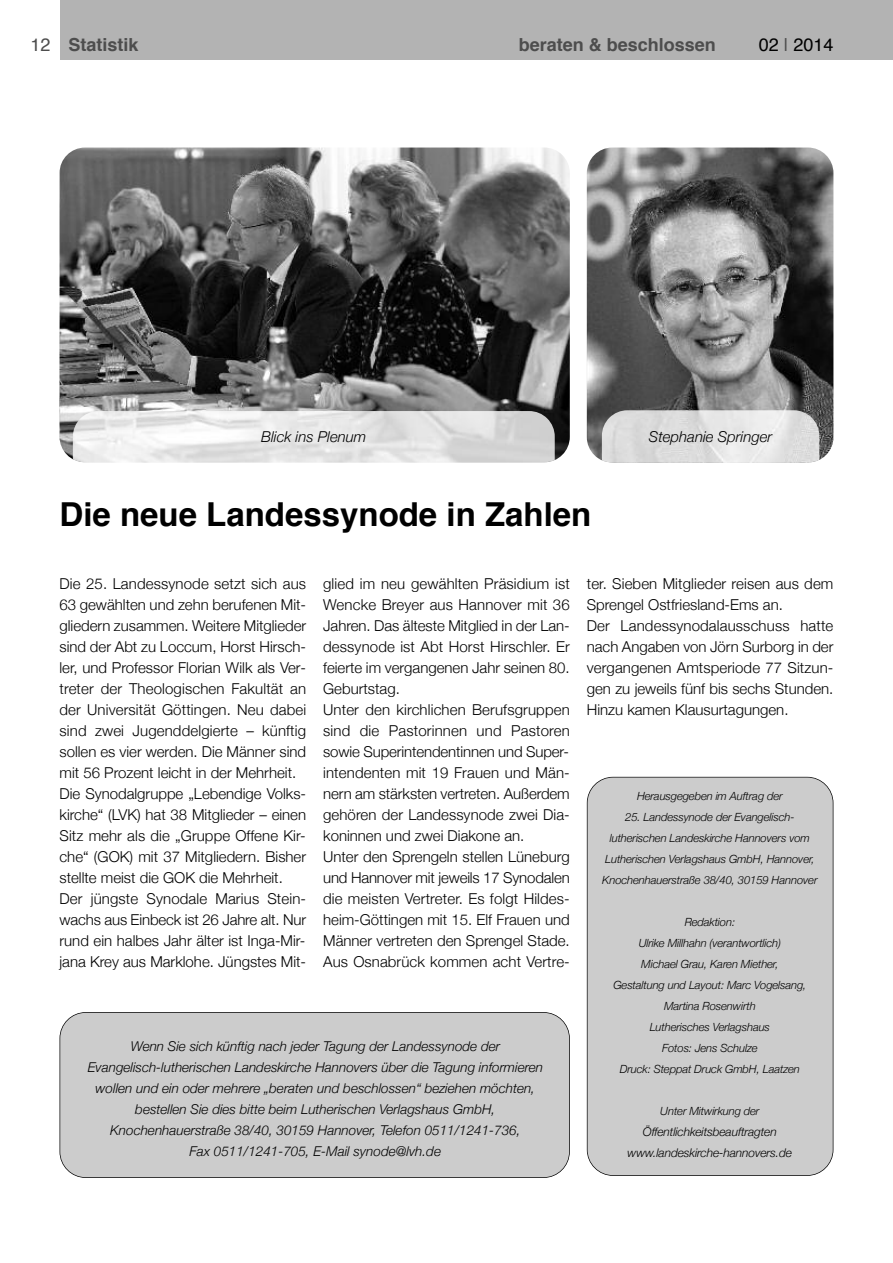
<style>
.page{position:relative;width:893px;height:1263px;background:#fff}
.page>*{position:absolute;margin:0;border:0;box-sizing:border-box;transform-origin:0 0}
.t1{font:700 33px "Helvetica";color:#000}
.t2{font:700 18px "Helvetica";color:#4d4d4d}
.t3{font:18px "Helvetica";color:#000}
.t4{font:300 15px/21px "Helvetica Neue";color:#000}
.t5{font:italic 300 15px "Helvetica Neue";color:#000}
.t6{font:italic 300 13.5px/21px "Helvetica Neue";color:#000;text-align:center}
.t7{font:italic 300 12px/21px "Helvetica Neue";letter-spacing:-.01em;color:#000;text-align:center}
.t8{font:italic 300 11.25px/21px "Helvetica Neue";letter-spacing:-.01em;color:#000;text-align:center}
.s1{font-weight:400}
.s2{color:#4d4d4d}
</style>
<div class="page">
<div style="left:60px;top:1013px;width:509px;height:164px;background:#ccc;border-radius:26px"></div>
<div style="left:60px;top:1012px;width:510px;height:166px;border:2px solid #000;border-radius:26px"></div>
<div style="left:60px;top:0;width:833px;height:60px;background:#b3b3b3"></div>
<div style="left:588px;top:777px;width:245px;height:398px;background:#ccc;border-radius:26px"></div>
<div style="left:587px;top:777px;width:246px;height:399px;border:2px solid #000;border-radius:26px"></div>
<img style="left:60px;top:148px;width:510px;height:314px;border-radius:26px">
<svg style="left:82px;top:462px;width:465px;height:1px"></svg>
<img style="left:73px;top:411px;width:482px;height:51px">
<img style="left:587px;top:148px;width:246px;height:315px;border-radius:26px">
<img style="left:602px;top:410px;width:217px;height:53px">
<p class="t2" style="left:31px;top:37px;width:110px"><span class="s1">12</span> Statistik</p>
<p class="t2" style="left:519px;top:37px;width:199px">beraten &amp; beschlossen</p>
<p class="t3" style="left:759px;top:37px;width:76px">02 <span class="s2">|</span> 2014</p>
<p class="t5" style="left:261px;top:427px;width:107px">Blick ins Plenum</p>
<p class="t5" style="left:649px;top:427px;width:125px">Stephanie Springer</p>
<h1 class="t1" style="left:60px;top:500px;width:533px">Die neue Landessynode in Zahlen</h1>
<p class="t4" style="left:60px;top:572px;width:248px">Die 25. Landessynode setzt sich aus 63 gewählten und zehn berufenen Mit&shy;gliedern zusammen. Weitere Mitglieder sind der Abt zu Loccum, Horst Hirsch&shy;ler, und Professor Florian Wilk als Ver&shy;treter der Theologischen Fakultät an der Universität Göttingen. Neu dabei sind zwei Jugenddelgierte – künftig sollen es vier werden. Die Männer sind mit 56 Prozent leicht in der Mehrheit.<br>Die Synodalgruppe „Lebendige Volks&shy;kirche“ (LVK) hat 38 Mitglieder – einen Sitz mehr als die „Gruppe Offene Kir&shy;che“ (GOK) mit 37 Mitgliedern. Bisher stellte meist die GOK die Mehrheit.<br>Der jüngste Synodale Marius Stein&shy;wachs aus Einbeck ist 26 Jahre alt. Nur rund ein halbes Jahr älter ist Inga-Mir&shy;jana Krey aus Marklohe. Jüngstes Mit-</p>
<p class="t4" style="left:323px;top:572px;width:248px">glied im neu gewählten Präsidium ist Wencke Breyer aus Hannover mit 36<br>Jahren. Das älteste Mitglied in der Lan&shy;dessynode ist Abt Horst Hirschler. Er feierte im vergangenen Jahr seinen 80.<br>Geburtstag.<br>Unter den kirchlichen Berufsgruppen sind die Pastorinnen und Pastoren sowie Superintendentinnen und Super&shy;intendenten mit 19 Frauen und Män&shy;nern am stärksten vertreten. Außerdem gehören der Landessynode zwei Dia&shy;koninnen und zwei Diakone an.<br>Unter den Sprengeln stellen Lüneburg und Hannover mit jeweils 17 Synodalen die meisten Vertreter. Es folgt Hildes&shy;heim-Göttingen mit 15. Elf Frauen und Männer vertreten den Sprengel Stade.<br>Aus Osnabrück kommen acht Vertre-</p>
<p class="t4" style="left:587px;top:572px;width:248px">ter. Sieben Mitglieder reisen aus dem Sprengel Ostfriesland-Ems an.<br>Der Landessynodalausschuss hatte nach Angaben von Jörn Surborg in der vergangenen Amtsperiode 77 Sitzun&shy;gen zu jeweils fünf bis sechs Stunden.<br>Hinzu kamen Klausurtagungen.</p>
<p class="t8" style="left:637px;top:785px;width:147px">Herausgegeben im Auftrag der</p>
<p class="t8" style="left:602px;top:806px;width:217px">25. Landessynode der Evangelisch&shy;lutherischen Landeskirche Hannovers vom Lutherischen Verlagshaus GmbH, Hannover, Knochenhauerstraße 38/40, 30159 Hannover</p>
<p class="t8" style="left:613px;top:911px;width:194px">Redaktion:<br>Ulrike Millhahn (verantwortlich)<br>Michael Grau, Karen Miether,<br>Gestaltung und Layout: Marc Vogelsang,<br>Martina Rosenwirth<br>Lutherisches Verlagshaus<br>Fotos: Jens Schulze<br>Druck: Steppat Druck GmbH, Laatzen</p>
<p class="t8" style="left:660px;top:1100px;width:101px">Unter Mitwirkung der</p>
<p class="t7" style="left:628px;top:1121px;width:166px">Öffentlichkeitsbeauftragten www.landeskirche-hannovers.de</p>
<p class="t6" style="left:88px;top:1035px;width:457px">Wenn Sie sich künftig nach jeder Tagung der Landessynode der Evangelisch-lutherischen Landeskirche Hannovers über die Tagung informieren wollen und ein oder mehrere „beraten und beschlossen“ beziehen möchten, bestellen Sie dies bitte beim Lutherischen Verlagshaus GmbH, Knochenhauerstraße 38/40, 30159 Hannover, Telefon 0511/1241-736,<br>Fax 0511/1241-705, E-Mail synode@lvh.de</p>
</div>
